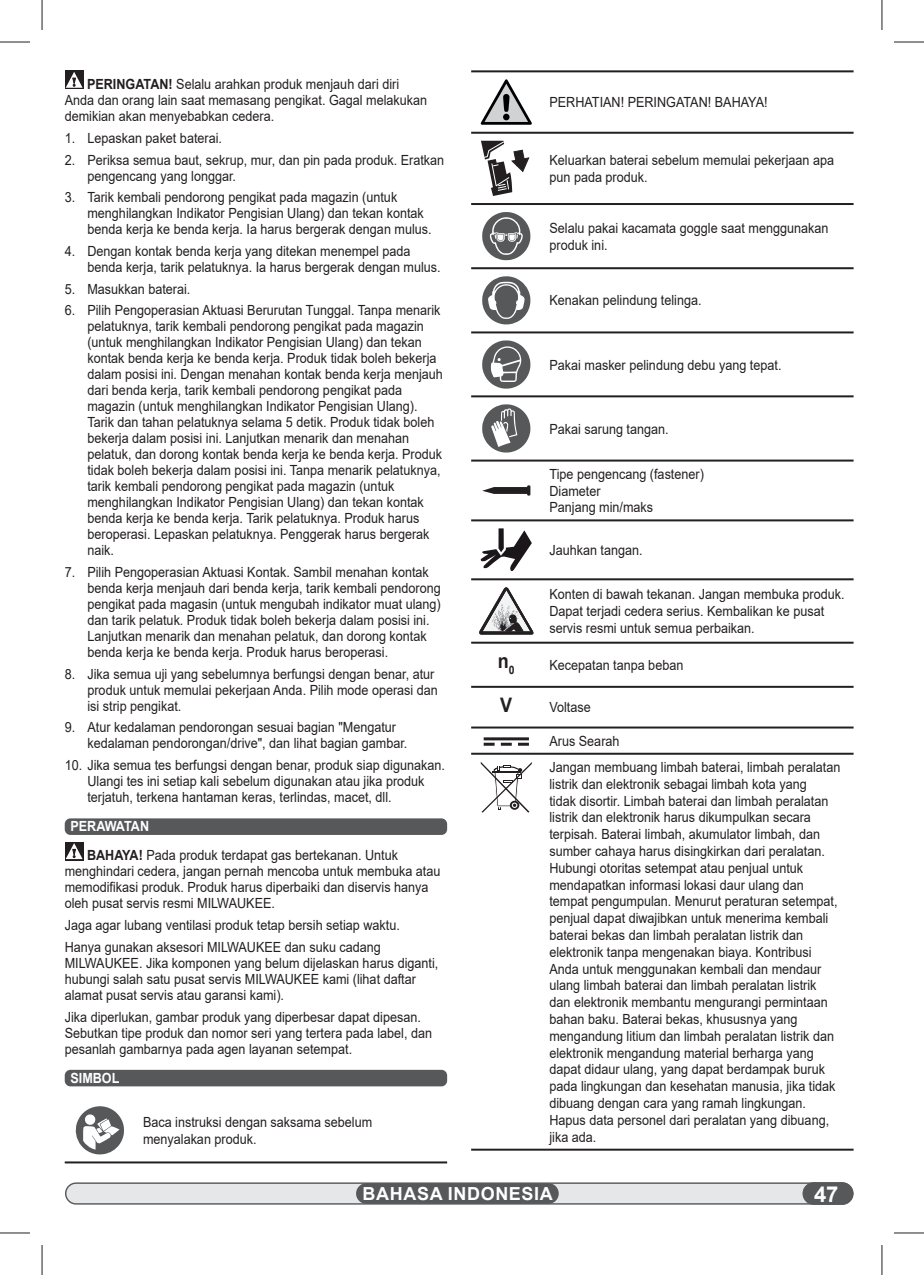
<style>
.page{position:relative;width:924px;height:1275px;background:#fff}
.page>*{position:absolute;margin:0;border:0;box-sizing:border-box;transform-origin:0 0}
.t1{font:700 22px "Arial";color:#fff}
.t2{font:700 20px "Arial";color:#231f20;scale:.9 1}
.t3{font:700 18px "Arial";letter-spacing:.035em;color:#fff}
.t4{font:14px/16px "Arial";color:#231f20;scale:.9 1}
.t5{font:700 14px "Arial";color:#fff;scale:.9 1}
.s1{font-weight:700}
.s2{font-weight:700;color:#fff}
</style>
<div class="page">
<div style="left:66px;top:1183px;width:786px;height:20px;background:#e6e7e9;border-radius:10px"></div>
<div style="left:65px;top:1182px;width:787px;height:22px;border:1px solid #57585a;border-radius:10px"></div>
<div style="left:802px;top:1182px;width:50px;height:22px;background:#57585a;border-radius:11px"></div>
<div style="left:802px;top:1182px;width:50px;height:22px;border:1px solid #57585a;border-radius:11px"></div>
<div style="left:356px;top:1183px;width:202px;height:20px;background:#57585a;border-radius:10px"></div>
<div style="left:65px;top:818px;width:382px;height:17px;background:#57585a;border-radius:6px"></div>
<div style="left:65px;top:1069px;width:382px;height:17px;background:#57585a;border-radius:6px"></div>
<div style="left:65px;top:70px;width:18px;height:19px;background:#231f20"></div>
<svg style="left:66px;top:72px;width:17px;height:16px"></svg>
<div style="left:65px;top:841px;width:18px;height:19px;background:#231f20"></div>
<svg style="left:66px;top:843px;width:17px;height:16px"></svg>
<hr style="left:65px;top:1161px;width:382px;height:2px;background:#231f20">
<svg style="left:76px;top:1106px;width:48px;height:48px"></svg>
<hr style="left:471px;top:70px;width:382px;height:2px;background:#231f20">
<hr style="left:471px;top:132px;width:382px;height:2px;background:#231f20">
<hr style="left:471px;top:203px;width:382px;height:2px;background:#231f20">
<hr style="left:471px;top:267px;width:382px;height:2px;background:#231f20">
<hr style="left:471px;top:331px;width:382px;height:2px;background:#231f20">
<hr style="left:471px;top:395px;width:382px;height:2px;background:#231f20">
<hr style="left:471px;top:459px;width:382px;height:2px;background:#231f20">
<hr style="left:471px;top:519px;width:382px;height:2px;background:#231f20">
<hr style="left:471px;top:578px;width:382px;height:2px;background:#231f20">
<hr style="left:471px;top:641px;width:382px;height:2px;background:#231f20">
<hr style="left:471px;top:686px;width:382px;height:2px;background:#231f20">
<hr style="left:471px;top:726px;width:382px;height:2px;background:#231f20">
<hr style="left:471px;top:752px;width:382px;height:2px;background:#231f20">
<hr style="left:471px;top:1148px;width:382px;height:2px;background:#231f20">
<svg style="left:480px;top:79px;width:51px;height:46px"></svg>
<svg style="left:481px;top:141px;width:48px;height:55px"></svg>
<svg style="left:482px;top:212px;width:48px;height:48px"></svg>
<svg style="left:482px;top:276px;width:48px;height:48px"></svg>
<svg style="left:482px;top:340px;width:48px;height:48px"></svg>
<svg style="left:482px;top:404px;width:48px;height:48px"></svg>
<svg style="left:482px;top:485px;width:48px;height:10px"></svg>
<svg style="left:480px;top:528px;width:51px;height:43px"></svg>
<svg style="left:479px;top:587px;width:54px;height:47px"></svg>
<svg style="left:483px;top:742px;width:11px;height:3px"></svg>
<svg style="left:518px;top:742px;width:10px;height:3px"></svg>
<svg style="left:500px;top:742px;width:11px;height:3px"></svg>
<hr style="left:483px;top:737px;width:45px;height:3px;background:#231f20">
<svg style="left:480px;top:762px;width:51px;height:50px"></svg>
<hr style="left:0;top:42px;width:30px;height:1px;background:#231f20">
<hr style="left:893px;top:42px;width:30px;height:1px;background:#231f20">
<hr style="left:0;top:1232px;width:30px;height:1px;background:#231f20">
<hr style="left:893px;top:1232px;width:30px;height:1px;background:#231f20">
<hr style="left:42px;top:0;width:1px;height:30px;background:#231f20">
<hr style="left:42px;top:1245px;width:1px;height:30px;background:#231f20">
<hr style="left:881px;top:0;width:1px;height:30px;background:#231f20">
<hr style="left:881px;top:1245px;width:1px;height:30px;background:#231f20">
<p class="t4" style="left:65px;top:76px;width:404px;text-indent:22px"><span class="s1">PERINGATAN!</span> Selalu arahkan produk menjauh dari diri<br>Anda dan orang lain saat memasang pengikat. Gagal melakukan demikian akan menyebabkan cedera.</p>
<p class="t4" style="left:65px;top:130px;width:176px">1. Lepaskan paket baterai.</p>
<p class="t4" style="left:87px;top:152px;width:398px;text-indent:-23px">2. Periksa semua baut, sekrup, mur, dan pin pada produk. Eratkan pengencang yang longgar.</p>
<p class="t4" style="left:87px;top:189px;width:384px;text-indent:-23px">3. Tarik kembali pendorong pengikat pada magazin (untuk menghilangkan Indikator Pengisian Ulang) dan tekan kontak benda kerja ke benda kerja. Ia harus bergerak dengan mulus.</p>
<p class="t4" style="left:87px;top:243px;width:394px;text-indent:-23px">4. Dengan kontak benda kerja yang ditekan menempel pada benda kerja, tarik pelatuknya. Ia harus bergerak dengan mulus.</p>
<p class="t4" style="left:65px;top:281px;width:141px">5. Masukkan baterai.</p>
<p class="t4" style="left:87px;top:302px;width:396px;text-indent:-23px">6. Pilih Pengoperasian Aktuasi Berurutan Tunggal. Tanpa menarik pelatuknya, tarik kembali pendorong pengikat pada magazin (untuk menghilangkan Indikator Pengisian Ulang) dan tekan kontak benda kerja ke benda kerja. Produk tidak boleh bekerja dalam posisi ini. Dengan menahan kontak benda kerja menjauh dari benda kerja, tarik kembali pendorong pengikat pada magazin (untuk menghilangkan Indikator Pengisian Ulang).<br>Tarik dan tahan pelatuknya selama 5 detik. Produk tidak boleh bekerja dalam posisi ini. Lanjutkan menarik dan menahan pelatuk, dan dorong kontak benda kerja ke benda kerja. Produk tidak boleh bekerja dalam posisi ini. Tanpa menarik pelatuknya, tarik kembali pendorong pengikat pada magazin (untuk menghilangkan Indikator Pengisian Ulang) dan tekan kontak benda kerja ke benda kerja. Tarik pelatuknya. Produk harus beroperasi. Lepaskan pelatuknya. Penggerak harus bergerak naik.</p>
<p class="t4" style="left:87px;top:564px;width:394px;text-indent:-23px">7. Pilih Pengoperasian Aktuasi Kontak. Sambil menahan kontak benda kerja menjauh dari benda kerja, tarik kembali pendorong pengikat pada magasin (untuk mengubah indikator muat ulang) dan tarik pelatuk. Produk tidak boleh bekerja dalam posisi ini.<br>Lanjutkan menarik dan menahan pelatuk, dan dorong kontak benda kerja ke benda kerja. Produk harus beroperasi.</p>
<p class="t4" style="left:87px;top:666px;width:391px;text-indent:-23px">8. Jika semua uji yang sebelumnya berfungsi dengan benar, atur produk untuk memulai pekerjaan Anda. Pilih mode operasi dan isi strip pengikat.</p>
<p class="t4" style="left:87px;top:719px;width:357px;text-indent:-23px">9. Atur kedalaman pendorongan sesuai bagian "Mengatur kedalaman pendorongan/drive", dan lihat bagian gambar.</p>
<p class="t4" style="left:87px;top:757px;width:398px;text-indent:-23px">10. Jika semua tes berfungsi dengan benar, produk siap digunakan.<br>Ulangi tes ini setiap kali sebelum digunakan atau jika produk terjatuh, terkena hantaman keras, terlindas, macet, dll.</p>
<p class="t4" style="left:87px;top:812px;width:347px;line-height:29.2px;text-indent:-17px"><span class="s2">PERAWATAN<br></span><span class="s1">BAHAYA!</span> Pada produk terdapat gas bertekanan. Untuk</p>
<p class="t4" style="left:65px;top:863px;width:419px">menghindari cedera, jangan pernah mencoba untuk membuka atau memodifikasi produk. Produk harus diperbaiki dan diservis hanya oleh pusat servis resmi MILWAUKEE.</p>
<p class="t4" style="left:65px;top:914px;width:373px;line-height:21.6px">Jaga agar lubang ventilasi produk tetap bersih setiap waktu.<br>Hanya gunakan aksesori MILWAUKEE dan suku cadang</p>
<p class="t4" style="left:65px;top:955px;width:416px">MILWAUKEE. Jika komponen yang belum dijelaskan harus diganti, hubungi salah satu pusat servis MILWAUKEE kami (lihat daftar alamat pusat servis atau garansi kami).</p>
<p class="t4" style="left:65px;top:1008px;width:409px">Jika diperlukan, gambar produk yang diperbesar dapat dipesan.<br>Sebutkan tipe produk dan nomor seri yang tertera pada label, dan pesanlah gambarnya pada agen layanan setempat.</p>
<p class="t5" style="left:70px;top:1070px;width:56px">SIMBOL</p>
<p class="t4" style="left:143px;top:1113px;width:256px;line-height:16.8px">Baca instruksi dengan saksama sebelum menyalakan produk.</p>
<p class="t4" style="left:549px;top:94px;width:244px">PERHATIAN! PERINGATAN! BAHAYA!</p>
<p class="t4" style="left:549px;top:152px;width:317px;line-height:16.8px">Keluarkan baterai sebelum memulai pekerjaan apa pun pada produk.</p>
<p class="t4" style="left:549px;top:219px;width:311px;line-height:16.8px">Selalu pakai kacamata goggle saat menggunakan produk ini.</p>
<p class="t4" style="left:549px;top:292px;width:170px">Kenakan pelindung telinga.</p>
<p class="t4" style="left:549px;top:357px;width:259px">Pakai masker pelindung debu yang tepat.</p>
<p class="t4" style="left:549px;top:421px;width:134px">Pakai sarung tangan.</p>
<p class="t4" style="left:549px;top:465px;width:173px;line-height:16.8px">Tipe pengencang (fastener)<br>Diameter<br>Panjang min/maks</p>
<p class="t4" style="left:549px;top:542px;width:105px">Jauhkan tangan.</p>
<p class="t4" style="left:549px;top:586px;width:329px;line-height:16.8px">Konten di bawah tekanan. Jangan membuka produk.<br>Dapat terjadi cedera serius. Kembalikan ke pusat servis resmi untuk semua perbaikan.</p>
<h2 class="t2" style="left:497px;top:650px;width:20px">n<sub>0</sub></h2>
<p class="t4" style="left:549px;top:657px;width:150px">Kecepatan tanpa beban</p>
<h2 class="t2" style="left:500px;top:694px;width:15px">V</h2>
<p class="t4" style="left:549px;top:699px;width:47px">Voltase</p>
<p class="t4" style="left:549px;top:728px;width:324px;line-height:26.2px">Arus Searah<br>Jangan membuang limbah baterai, limbah peralatan</p>
<p class="t4" style="left:549px;top:775px;width:321px;line-height:16.8px">listrik dan elektronik sebagai limbah kota yang<br>tidak disortir. Limbah baterai dan limbah peralatan listrik dan elektronik harus dikumpulkan secara terpisah. Baterai limbah, akumulator limbah, dan sumber cahaya harus disingkirkan dari peralatan.<br>Hubungi otoritas setempat atau penjual untuk mendapatkan informasi lokasi daur ulang dan tempat pengumpulan. Menurut peraturan setempat, penjual dapat diwajibkan untuk menerima kembali baterai bekas dan limbah peralatan listrik dan elektronik tanpa mengenakan biaya. Kontribusi Anda untuk menggunakan kembali dan mendaur ulang limbah baterai dan limbah peralatan listrik dan elektronik membantu mengurangi permintaan bahan baku. Baterai bekas, khususnya yang mengandung litium dan limbah peralatan listrik dan elektronik mengandung material berharga yang dapat didaur ulang, yang dapat berdampak buruk pada lingkungan dan kesehatan manusia, jika tidak dibuang dengan cara yang ramah lingkungan.<br>Hapus data personel dari peralatan yang dibuang, jika ada.</p>
<p class="t3" style="left:362px;top:1183px;width:192px">BAHASA INDONESIA</p>
<h1 class="t1" style="left:813px;top:1181px;width:26px">47</h1>
</div>
